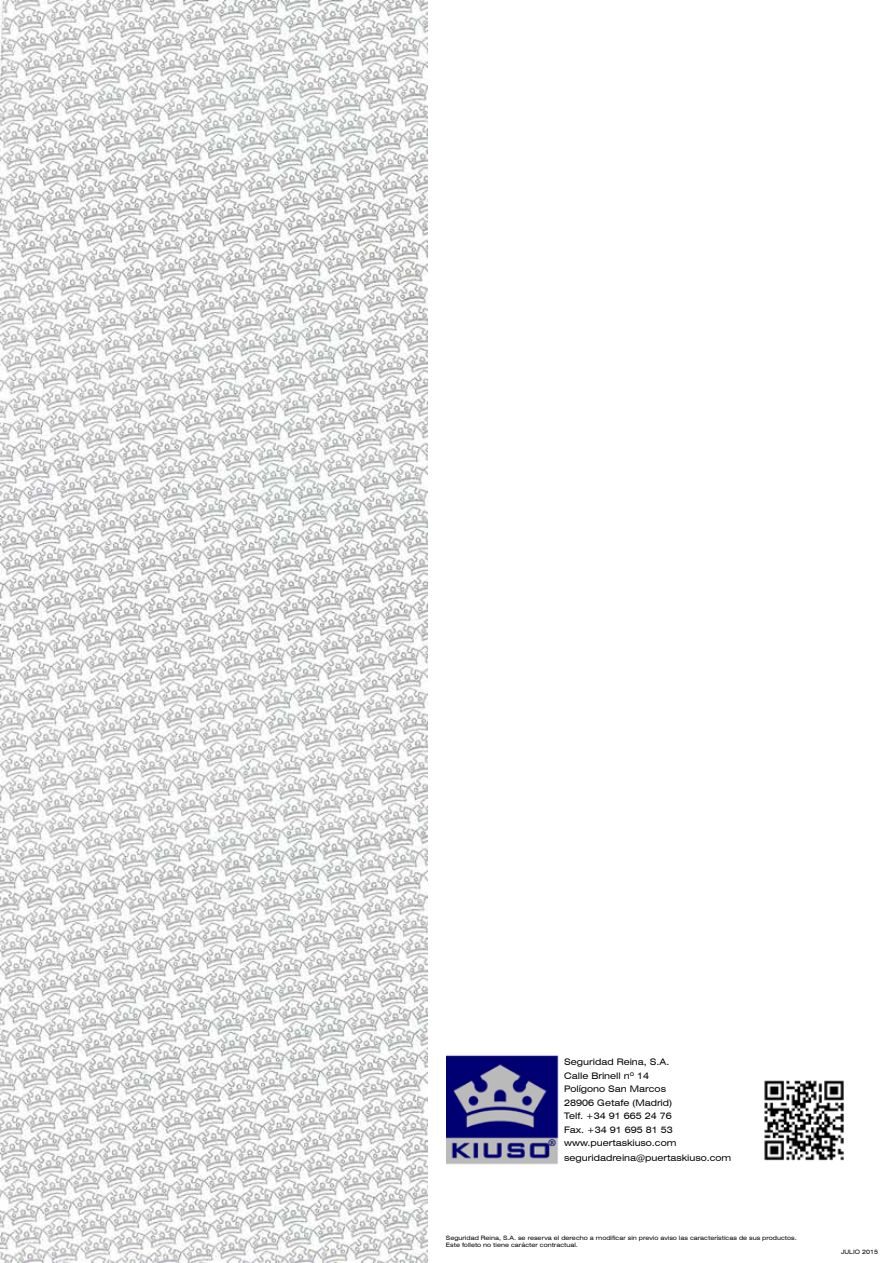
<style>
.page{position:relative;width:893px;height:1263px;background:#fff}
.page>*{position:absolute;margin:0;border:0;box-sizing:border-box;transform-origin:0 0}
.t1{font:27px "Minion Pro";color:#000070}
.t2{font:expanded 9px/13.5px "Swiss 721 BT";color:#000}
.t3{font:expanded 6px/7.2px "Swiss 721 BT";color:#000}
</style>
<div class="page">
<img style="left:0;top:0;width:427px;height:1263px">
<img style="left:446px;top:1055px;width:112px;height:110px">
<img style="left:764px;top:1080px;width:80px;height:81px">
<h1 class="t1" style="left:548px;top:1130px;width:10px">®</h1>
<p class="t2" style="left:564px;top:1055px;width:114px">Seguridad Reina, S.A.<br>Calle Brinell nº 14<br>Polígono San Marcos<br>28906 Getafe (Madrid)<br>Telf. +34 91 665 24 76<br>Fax. +34 91 695 81 53 www.puertaskiuso.com</p>
<p class="t2" style="left:564px;top:1151px;width:168px">seguridadreina@puertaskiuso.com</p>
<p class="t3" style="left:446px;top:1234px;width:352px">Seguridad Reina, S.A. se reserva el derecho a modificar sin previo aviso las características de sus productos.<br>Este folleto no tiene carácter contractual.</p>
<p class="t3" style="left:841px;top:1248px;width:39px">JULIO 2015</p>
</div>
